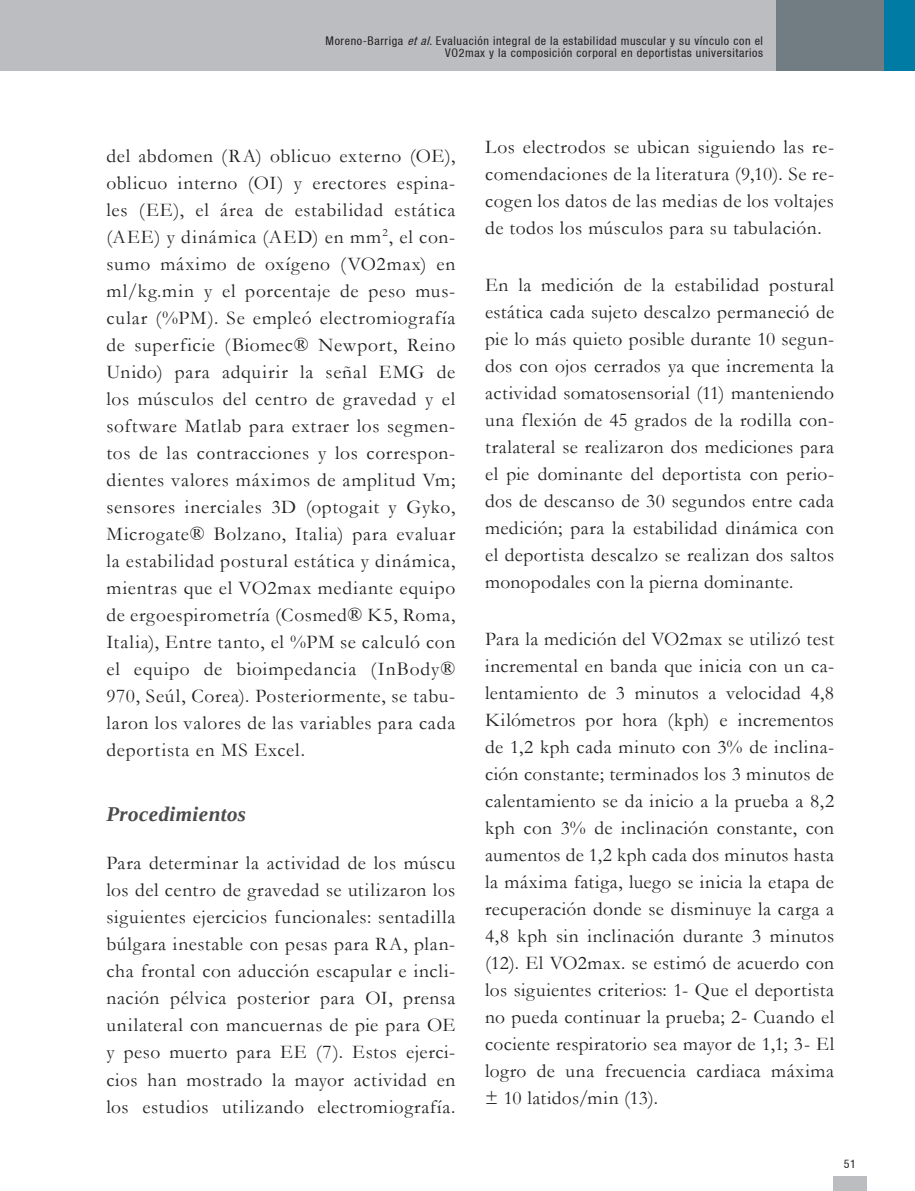
<style>
.page{position:relative;width:915px;height:1191px;background:#fff}
.page>*{position:absolute;margin:0;border:0;box-sizing:border-box;transform-origin:0 0}
.titulo_3er_nivel{font:italic 700 21px "Liberation Serif";letter-spacing:.02em;color:#4b4c4d}
.t1{font:19.5px/27px "Garamond";letter-spacing:.03em;color:#231f20;text-align:justify}
.t2{font:condensed 12px/12px "Helvetica 57";letter-spacing:.05em;color:#231f20;text-align:right}
.s1{font-style:italic}
</style>
<div class="page">
<div style="left:0;top:0;width:914px;height:71px;background:#bcbdc0"></div>
<div style="left:776px;top:0;width:138px;height:71px;background:#717d83"></div>
<div style="left:884px;top:0;width:30px;height:71px;background:#007ca4"></div>
<div style="left:832px;top:1175px;width:34px;height:16px;background:#bcbdc0"></div>
<p class="t2" style="left:325px;top:34px;width:439px">Moreno-Barriga <span class="s1">etal</span>. Evaluación integral de la estabilidad muscular y su vínculo con el<br>VO2max y la composición corporal en deportistas universitarios</p>
<p class="t1" style="left:106px;top:141px;width:350px">del abdomen (RA) oblicuo externo (OE), oblicuo interno (OI) y erectores espina&shy;les (EE), el área de estabilidad estática (AEE) y dinámica (AED) en mm<sup>2</sup>, el con&shy;sumo máximo de oxígeno (VO2max) en ml/kg.min y el porcentaje de peso mus&shy;cular (%PM). Se empleó electromiografía de superficie (Biomec® Newport, Reino Unido) para adquirir la señal EMG de los músculos del centro de gravedad y el software Matlab para extraer los segmen&shy;tos de las contracciones y los correspon&shy;dientes valores máximos de amplitud Vm; sensores inerciales 3D (optogait y Gyko, Microgate® Bolzano, Italia) para evaluar la estabilidad postural estática y dinámica, mientras que el VO2max mediante equipo de ergoespirometría (Cosmed® K5, Roma, Italia), Entre tanto, el %PM se calculó con el equipo de bioimpedancia (InBody® 970, Seúl, Corea). Posteriormente, se tabu&shy;laron los valores de las variables para cada deportista en MS Excel.</p>
<p class="titulo_3er_nivel" style="left:106px;top:800px;width:141px">Procedimientos</p>
<p class="t1" style="left:106px;top:849px;width:350px">Para determinar la actividad de los múscu los del centro de gravedad se utilizaron los siguientes ejercicios funcionales: sentadilla búlgara inestable con pesas para RA, plan&shy;cha frontal con aducción escapular e incli&shy;nación pélvica posterior para OI, prensa unilateral con mancuernas de pie para OE y peso muerto para EE (7). Estos ejerci&shy;cios han mostrado la mayor actividad en los estudios utilizando electromiografía.</p>
<p class="t1" style="left:485px;top:133px;width:350px">Los electrodos se ubican siguiendo las re&shy;comendaciones de la literatura (9,10). Se re&shy;cogen los datos de las medias de los voltajes de todos los músculos para su tabulación.</p>
<p class="t1" style="left:485px;top:271px;width:350px">En la medición de la estabilidad postural estática cada sujeto descalzo permaneció de pie lo más quieto posible durante 10 segun&shy;dos con ojos cerrados ya que incrementa la actividad somatosensorial (11) manteniendo una flexión de 45 grados de la rodilla con&shy;tralateral se realizaron dos mediciones para el pie dominante del deportista con perio&shy;dos de descanso de 30 segundos entre cada medición; para la estabilidad dinámica con el deportista descalzo se realizan dos saltos monopodales con la pierna dominante.</p>
<p class="t1" style="left:485px;top:624px;width:350px">Para la medición del VO2max se utilizó test incremental en banda que inicia con un ca&shy;lentamiento de 3 minutos a velocidad 4,8<br>Kilómetros por hora (kph) e incrementos de 1,2 kph cada minuto con 3% de inclina&shy;ción constante; terminados los 3 minutos de calentamiento se da inicio a la prueba a 8,2 kph con 3% de inclinación constante, con aumentos de 1,2 kph cada dos minutos hasta la máxima fatiga, luego se inicia la etapa de recuperación donde se disminuye la carga a 4,8 kph sin inclinación durante 3 minutos (12). El VO2max. se estimó de acuerdo con los siguientes criterios: 1- Que el deportista no pueda continuar la prueba; 2- Cuando el cociente respiratorio sea mayor de 1,1; 3- El logro de una frecuencia cardiaca máxima ± 10 latidos/min (13).</p>
<p class="t2" style="left:843px;top:1157px;width:14px">51</p>
</div>
